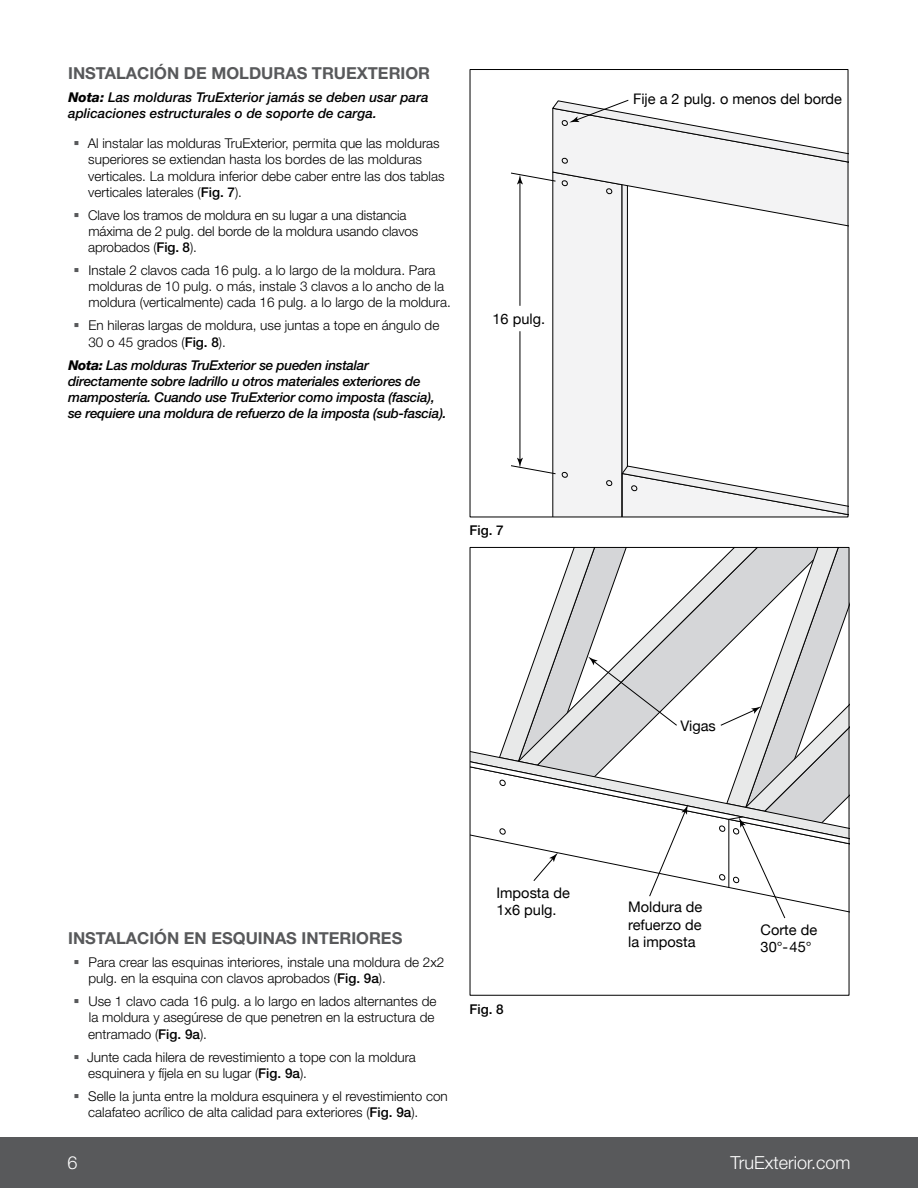
<style>
.page{position:relative;width:918px;height:1188px;background:#fff}
.page>*{position:absolute;margin:0;border:0;box-sizing:border-box;transform-origin:0 0}
.t1{font:300 18px "Helvetica Neue LT Std";color:#fff}
.t2{font:700 16.5px "Helvetica Neue LT Std";color:#58595b}
.t3{font:14.55px/17.5px "Helvetica Neue";color:#000}
.t4{font:300 13.5px/16.2px "Helvetica Neue LT Std";color:#000}
.t5{font:italic 500 13.5px/16.2px "Helvetica Neue LT Std";letter-spacing:-.02em;color:#000}
.t6{font:italic 500 13.5px/16.2px "Helvetica Neue LT Std";color:#000}
.t7{font:500 13.5px "Helvetica Neue LT Std";color:#000}
.s1{font-weight:800}
.s2{font-weight:500}
</style>
<div class="page">
<div style="left:0;top:1137px;width:918px;height:51px;background:#58595b"></div>
<svg style="left:511px;top:99px;width:335px;height:416px"></svg>
<svg style="left:472px;top:549px;width:375px;height:370px"></svg>
<p class="t2" style="left:68px;top:63px;width:364px">INSTALACIÓN DE MOLDURAS TRUEXTERIOR</p>
<p class="t6" style="left:68px;top:89px;width:362px"><span class="s1">Nota:</span> Las molduras TruExterior jamás se deben usar para aplicaciones estructurales o de soporte de carga.</p>
<p class="t4" style="left:88px;top:135px;width:358px">Al instalar las molduras TruExterior, permita que las molduras superiores se extiendan hasta los bordes de las molduras verticales. La moldura inferior debe caber entre las dos tablas verticales laterales (<span class="s2">Fig. 7</span>).</p>
<p class="t4" style="left:88px;top:206px;width:332px">Clave los tramos de moldura en su lugar a una distancia máxima de 2 pulg. del borde de la moldura usando clavos aprobados (<span class="s2">Fig. 8</span>).</p>
<p class="t4" style="left:88px;top:262px;width:364px">Instale 2 clavos cada 16 pulg. a lo largo de la moldura. Para molduras de 10 pulg. o más, instale 3 clavos a lo ancho de la moldura (verticalmente) cada 16 pulg. a lo largo de la moldura.</p>
<p class="t4" style="left:88px;top:317px;width:353px">En hileras largas de moldura, use juntas a tope en ángulo de<br>30 o 45 grados (<span class="s2">Fig. 8</span>).</p>
<p class="t5" style="left:68px;top:357px;width:380px"><span class="s1">Nota:</span> Las molduras TruExterior se pueden instalar directamente sobre ladrillo u otros materiales exteriores de mampostería. Cuando use TruExterior como imposta (fascia), se requiere una moldura de refuerzo de la imposta (sub-fascia).</p>
<p class="t3" style="left:493px;top:311px;width:54px">16 pulg.</p>
<p class="t7" style="left:470px;top:523px;width:36px">Fig. 7</p>
<p class="t3" style="left:633px;top:91px;width:210px">Fije a 2 pulg. o menos del borde</p>
<p class="t3" style="left:681px;top:718px;width:37px">Vigas</p>
<p class="t2" style="left:68px;top:928px;width:336px">INSTALACIÓN EN ESQUINAS INTERIORES</p>
<p class="t4" style="left:89px;top:954px;width:357px">Para crear las esquinas interiores, instale una moldura de 2x2 pulg. en la esquina con clavos aprobados (<span class="s2">Fig. 9a</span>).</p>
<p class="t4" style="left:88px;top:993px;width:350px">Use 1 clavo cada 16 pulg. a lo largo en lados alternantes de la moldura y asegúrese de que penetren en la estructura de entramado (<span class="s2">Fig. 9a</span>).</p>
<p class="t4" style="left:87px;top:1048px;width:330px">Junte cada hilera de revestimiento a tope con la moldura esquinera y fíjela en su lugar (<span class="s2">Fig. 9a</span>).</p>
<p class="t4" style="left:88px;top:1088px;width:361px">Selle la junta entre la moldura esquinera y el revestimiento con calafateo acrílico de alta calidad para exteriores (<span class="s2">Fig. 9a</span>).</p>
<p class="t3" style="left:496px;top:885px;width:75px">Imposta de<br>1x6 pulg.</p>
<p class="t7" style="left:470px;top:1001px;width:36px">Fig. 8</p>
<p class="t3" style="left:628px;top:899px;width:76px;text-align:justify">Moldura de refuerzo de la imposta</p>
<p class="t3" style="left:761px;top:922px;width:58px">Corte de<br>30°-45°</p>
<h1 class="t1" style="left:68px;top:1152px;width:12px">6</h1>
<h1 class="t1" style="left:730px;top:1152px;width:122px">TruExterior.com</h1>
</div>
